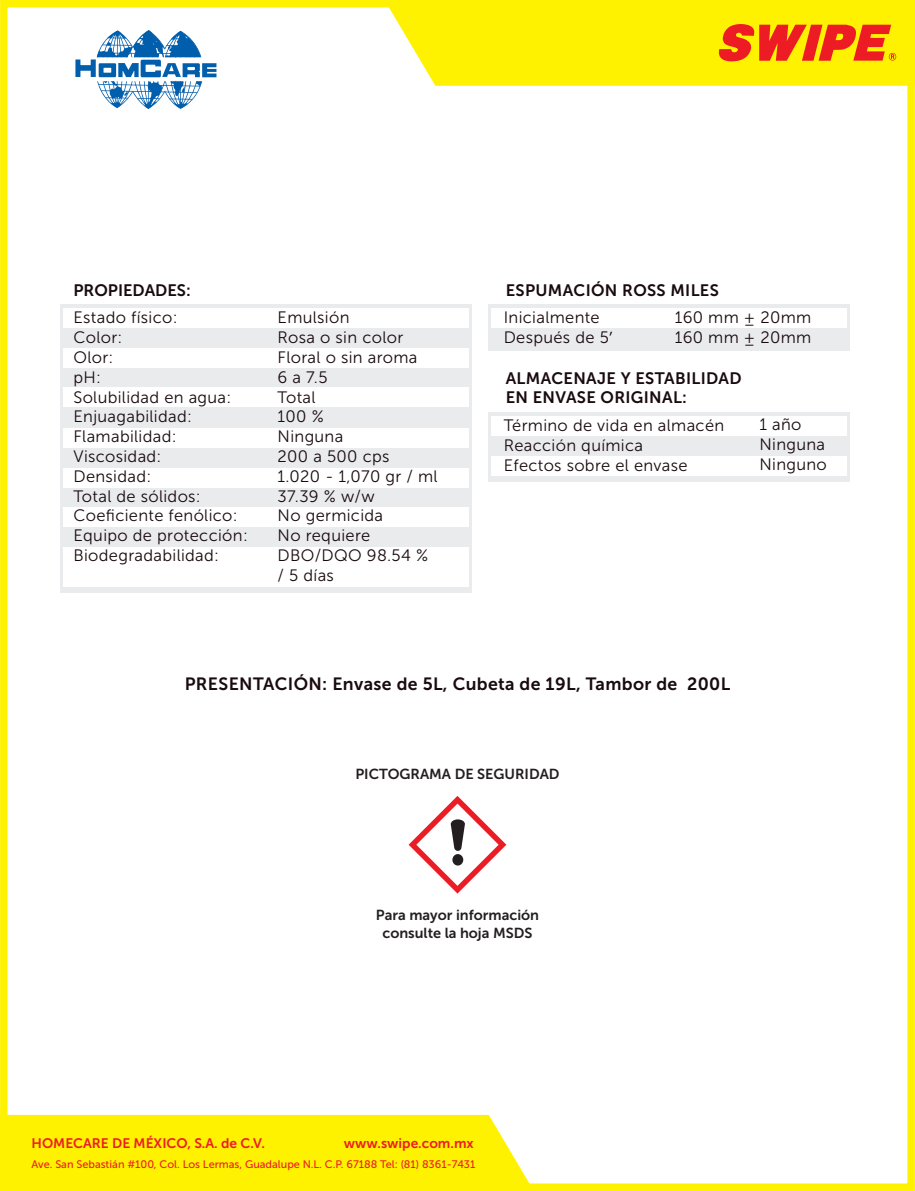
<style>
.page{position:relative;width:915px;height:1191px;background:#fff}
.page>*{position:absolute;margin:0;border:0;box-sizing:border-box;transform-origin:0 0}
.t1{font:17.7px "Museo Sans 700";letter-spacing:.02em;color:#180a0e}
.t2{font:16.5px/19.8px "Museo Sans 300";letter-spacing:.02em;color:#180a0e}
.t3{font:16.5px/19.8px "Museo Sans 700";letter-spacing:.02em;color:#180a0e}
.t4{font:16.5px "Museo Sans 700";color:#180a0e}
.t5{font:14.4px/18px "Museo Sans 700";color:#231f20;text-align:center}
.t6{font:13.8px "Museo Sans 700";color:#ed1c24}
.t7{font:10.95px "Museo Sans 500";color:#ed1c24}
.s1{font-family:"Myriad Pro"}
</style>
<div class="page">
<div style="left:390px;top:9px;width:515px;height:77px;background:#fff200"></div>
<div style="left:9px;top:1114px;width:520px;height:68px;background:#fff200"></div>
<svg style="left:715px;top:24px;width:180px;height:38px;background:#f47015"></svg>
<svg style="left:75px;top:30px;width:141px;height:79px"></svg>
<div style="left:0;top:0;width:914px;height:1191px;border:8px solid #fff200"></div>
<div style="left:488px;top:305px;width:361px;height:46px;background:#eaebed"></div>
<div style="left:491px;top:308px;width:355px;height:20px;background:#fff"></div>
<div style="left:488px;top:412px;width:361px;height:70px;background:#eaebed"></div>
<div style="left:491px;top:416px;width:355px;height:20px;background:#fff"></div>
<div style="left:491px;top:457px;width:355px;height:19px;background:#fff"></div>
<div style="left:61px;top:304px;width:410px;height:289px;background:#eaebed"></div>
<div style="left:63px;top:308px;width:405px;height:19px;background:#fff"></div>
<div style="left:63px;top:348px;width:405px;height:20px;background:#fff"></div>
<div style="left:63px;top:387px;width:405px;height:20px;background:#fff"></div>
<div style="left:63px;top:429px;width:405px;height:19px;background:#fff"></div>
<div style="left:63px;top:468px;width:405px;height:19px;background:#fff"></div>
<div style="left:63px;top:507px;width:405px;height:20px;background:#fff"></div>
<div style="left:63px;top:547px;width:405px;height:40px;background:#fff"></div>
<svg style="left:408px;top:796px;width:98px;height:97px"></svg>
<p class="t4" style="left:73px;top:281px;width:119px">PROPIEDADES:</p>
<p class="t2" style="left:73px;top:308px;width:176px">Estado físico:<br>Color:<br>Olor:<br>pH:<br>Solubilidad en agua:<br>Enjuagabilidad:<br>Flamabilidad:<br>Viscosidad:<br>Densidad:<br>Total de sólidos:<br>Coeficiente fenólico:<br>Equipo de protección:<br>Biodegradabilidad:</p>
<p class="t2" style="left:277px;top:308px;width:161px">Emulsión<br>Rosa o sin color<br>Floral o sin aroma<br>6 a 7.5<br>Total<br>100 %<br>Ninguna<br>200 a 500 cps<br>1.020 - 1,070 gr / ml<br>37.39 % w/w<br>No germicida<br>No requiere<br>DBO/DQO 98.54 % / 5 días</p>
<p class="t3" style="left:505px;top:280px;width:214px">ESPUMACIÓN ROSS MILES</p>
<p class="t2" style="left:503px;top:308px;width:110px">Inicialmente<br>Después de 5<span class="s1">’</span></p>
<p class="t2" style="left:674px;top:307px;width:138px">160 mm ± 20mm<br>160 mm ± 20mm</p>
<p class="t3" style="left:505px;top:368px;width:237px">ALMACENAJE Y ESTABILIDAD<br>EN ENVASE ORIGINAL:</p>
<p class="t2" style="left:503px;top:415px;width:222px">Término de vida en almacén<br>Reacción química<br>Efectos sobre el envase</p>
<p class="t2" style="left:759px;top:415px;width:69px">1 año<br>Ninguna<br>Ninguno</p>
<p class="t1" style="left:185px;top:674px;width:546px">PRESENTACIÓN: Envase de 5L, Cubeta de 19L, Tambor de 200L</p>
<p class="t5" style="left:355px;top:765px;width:206px">PICTOGRAMA DE SEGURIDAD</p>
<p class="t5" style="left:375px;top:906px;width:165px">Para mayor información consulte la hoja MSDS</p>
<p class="t6" style="left:31px;top:1135px;width:235px">HOMECARE DE MÉXICO, S.A. de C.V.</p>
<p class="t6" style="left:343px;top:1135px;width:131px">www.swipe.com.mx</p>
<p class="t7" style="left:31px;top:1158px;width:445px">Ave. San Sebastián #100, Col. Los Lermas, Guadalupe N.L. C.P. 67188 Tel: (81) 8361-7431</p>
</div>
